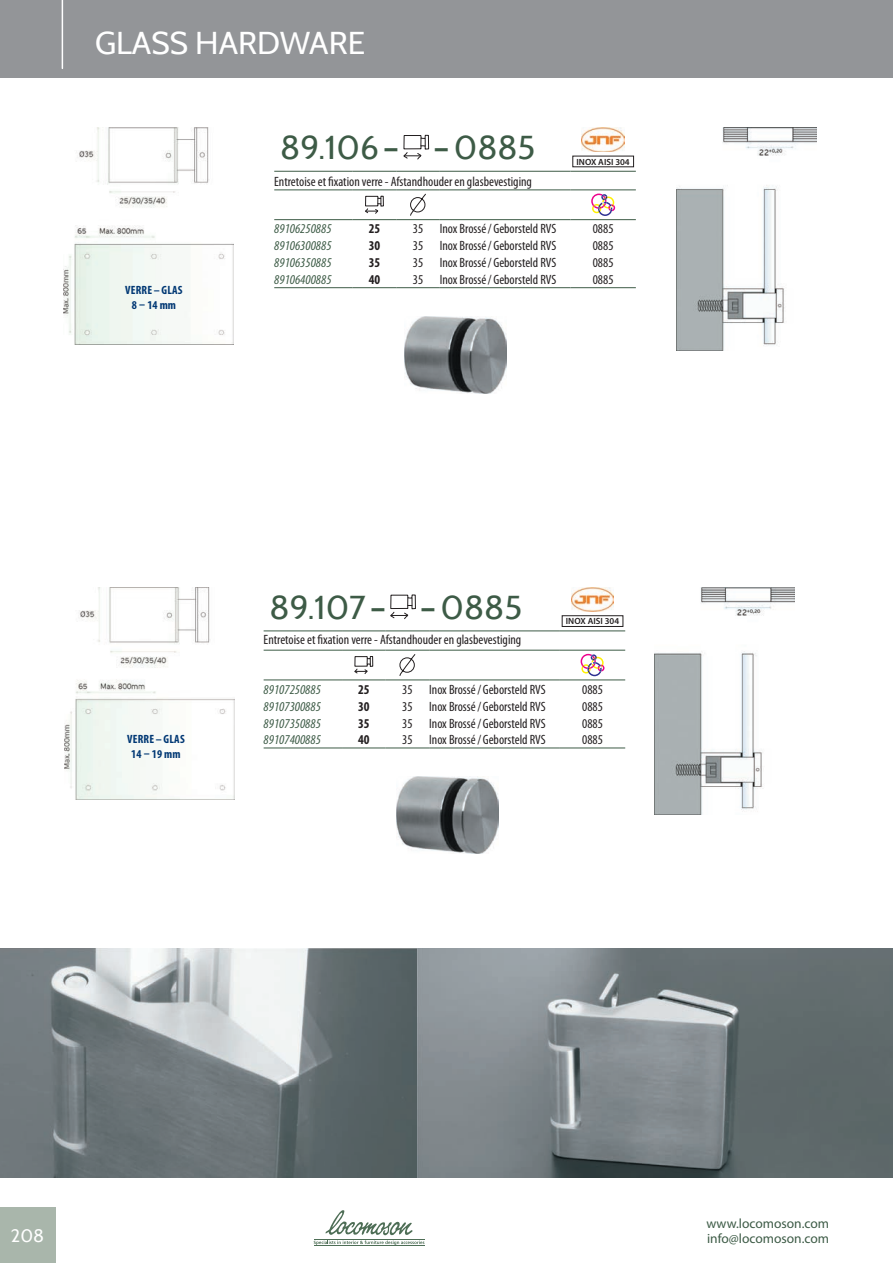
<style>
.page{position:relative;width:893px;height:1263px;background:#fff}
.page>*{position:absolute;margin:0;border:0;box-sizing:border-box;transform-origin:0 0}
.t1{font:33px "Cabin";color:#3d5b46}
.t2{font:31.5px "Cabin";color:#fff}
.t3{font:18px "Cabin";color:#fff}
.t4{font:condensed 13.5px "Myriad Pro";color:#231f20}
.t5{font:italic condensed 13.5px "Myriad Pro";color:#3d5b46}
.t6{font:13.5px/15px "Myriad Pro";color:#3d5b46}
.t7{font:700 condensed 13.5px "Myriad Pro";color:#231f20}
.t8{font:700 condensed 12px/15px "Myriad Pro";letter-spacing:.02em;color:#013874;text-align:center}
.t9{font:600 9px "Myriad Pro";color:#231f20}
</style>
<div class="page">
<div style="left:0;top:1207px;width:55px;height:56px;background:#a9b6ab"></div>
<div style="left:0;top:0;width:893px;height:77px;background:#939598"></div>
<hr style="left:62px;top:0;width:1px;height:68px;background:#fff">
<svg style="left:314px;top:1210px;width:110px;height:35px"></svg>
<hr style="left:314px;top:1239px;width:110px;height:1px;background:#4e6e56">
<hr style="left:314px;top:1245px;width:110px;height:1px;background:#4e6e56">
<hr style="left:274px;top:171px;width:79px;height:1px;background:#3d5b46">
<hr style="left:353px;top:171px;width:43px;height:1px;background:#3d5b46">
<hr style="left:396px;top:171px;width:44px;height:1px;background:#3d5b46">
<hr style="left:440px;top:171px;width:130px;height:1px;background:#3d5b46">
<hr style="left:570px;top:171px;width:66px;height:1px;background:#3d5b46">
<hr style="left:274px;top:189px;width:79px;height:1px;background:#3d5b46">
<hr style="left:353px;top:189px;width:43px;height:1px;background:#3d5b46">
<hr style="left:396px;top:189px;width:44px;height:1px;background:#3d5b46">
<hr style="left:440px;top:189px;width:130px;height:1px;background:#3d5b46">
<hr style="left:570px;top:189px;width:66px;height:1px;background:#3d5b46">
<svg style="left:403px;top:135px;width:26px;height:25px"></svg>
<img style="left:582px;top:128px;width:42px;height:24px">
<svg style="left:274px;top:194px;width:362px;height:94px"></svg>
<img style="left:64px;top:128px;width:169px;height:217px">
<img style="left:677px;top:128px;width:139px;height:222px">
<img style="left:404px;top:316px;width:102px;height:78px">
<hr style="left:264px;top:630px;width:78px;height:1px;background:#3d5b46">
<hr style="left:342px;top:630px;width:44px;height:1px;background:#3d5b46">
<hr style="left:386px;top:630px;width:43px;height:1px;background:#3d5b46">
<hr style="left:429px;top:630px;width:131px;height:1px;background:#3d5b46">
<hr style="left:560px;top:630px;width:65px;height:1px;background:#3d5b46">
<hr style="left:264px;top:650px;width:78px;height:1px;background:#3d5b46">
<hr style="left:342px;top:650px;width:44px;height:1px;background:#3d5b46">
<hr style="left:386px;top:650px;width:43px;height:1px;background:#3d5b46">
<hr style="left:429px;top:650px;width:131px;height:1px;background:#3d5b46">
<hr style="left:560px;top:650px;width:65px;height:1px;background:#3d5b46">
<svg style="left:390px;top:594px;width:26px;height:26px"></svg>
<img style="left:571px;top:587px;width:43px;height:24px">
<div style="left:562px;top:615px;width:61px;height:12px;border:1px solid #231f20"></div>
<svg style="left:264px;top:654px;width:361px;height:94px"></svg>
<img style="left:65px;top:587px;width:169px;height:212px">
<img style="left:654px;top:587px;width:140px;height:228px">
<img style="left:397px;top:776px;width:101px;height:77px">
<img style="left:0;top:948px;width:417px;height:230px">
<img style="left:417px;top:948px;width:476px;height:230px">
<h2 class="t2" style="left:95px;top:23px;width:272px">GLASS HARDWARE</h2>
<h1 class="t1" style="left:280px;top:128px;width:257px">89.106 – – 0885</h1>
<p class="t9" style="left:576px;top:157px;width:55px">INOX AISI 304</p>
<p class="t8" style="left:125px;top:283px;width:59px">VERRE – GLAS<br>8 14 mm</p>
<p class="t4" style="left:274px;top:174px;width:259px">Entretoise et fixation verre - Afstandhouder en glasbevestiging</p>
<p class="t5" style="left:274px;top:222px;width:59px">89106250885</p>
<p class="t7" style="left:369px;top:221px;width:13px">25</p>
<p class="t4" style="left:413px;top:222px;width:145px">35 Inox Brossé / Geborsteld RVS</p>
<p class="t4" style="left:593px;top:222px;width:22px">0885</p>
<p class="t5" style="left:274px;top:239px;width:59px">89106300885</p>
<p class="t7" style="left:369px;top:238px;width:13px">30</p>
<p class="t4" style="left:413px;top:238px;width:145px">35 Inox Brossé / Geborsteld RVS</p>
<p class="t4" style="left:593px;top:238px;width:22px">0885</p>
<p class="t5" style="left:274px;top:256px;width:59px">89106350885</p>
<p class="t7" style="left:369px;top:255px;width:13px">35</p>
<p class="t4" style="left:413px;top:255px;width:145px">35 Inox Brossé / Geborsteld RVS</p>
<p class="t4" style="left:593px;top:255px;width:22px">0885</p>
<p class="t5" style="left:274px;top:272px;width:59px">89106400885</p>
<p class="t7" style="left:369px;top:272px;width:13px">40</p>
<p class="t4" style="left:413px;top:272px;width:145px">35 Inox Brossé / Geborsteld RVS</p>
<p class="t4" style="left:593px;top:272px;width:22px">0885</p>
<h1 class="t1" style="left:270px;top:587px;width:254px">89.107 – – 0885</h1>
<p class="t9" style="left:566px;top:616px;width:55px">INOX AISI 304</p>
<p class="t4" style="left:264px;top:632px;width:259px">Entretoise et fixation verre - Afstandhouder en glasbevestiging</p>
<p class="t5" style="left:264px;top:682px;width:59px">89107250885</p>
<p class="t7" style="left:358px;top:682px;width:13px">25</p>
<p class="t4" style="left:402px;top:682px;width:145px">35 Inox Brossé / Geborsteld RVS</p>
<p class="t4" style="left:582px;top:682px;width:22px">0885</p>
<p class="t5" style="left:264px;top:699px;width:59px">89107300885</p>
<p class="t7" style="left:358px;top:698px;width:13px">30</p>
<p class="t4" style="left:402px;top:699px;width:145px">35 Inox Brossé / Geborsteld RVS</p>
<p class="t4" style="left:582px;top:699px;width:22px">0885</p>
<p class="t5" style="left:264px;top:716px;width:59px">89107350885</p>
<p class="t7" style="left:358px;top:715px;width:13px">35</p>
<p class="t4" style="left:402px;top:716px;width:145px">35 Inox Brossé / Geborsteld RVS</p>
<p class="t4" style="left:582px;top:716px;width:22px">0885</p>
<p class="t8" style="left:127px;top:731px;width:59px">VERRE – GLAS</p>
<p class="t5" style="left:264px;top:733px;width:59px">89107400885</p>
<p class="t7" style="left:358px;top:732px;width:13px">40</p>
<p class="t4" style="left:402px;top:732px;width:145px">35 Inox Brossé / Geborsteld RVS</p>
<p class="t4" style="left:582px;top:732px;width:22px">0885</p>
<p class="t8" style="left:131px;top:746px;width:51px">14 19 mm</p>
<h3 class="t3" style="left:11px;top:1224px;width:35px">208</h3>
<p class="t6" style="left:706px;top:1216px;width:124px">www.locomoson.com info@locomoson.com</p>
</div>
